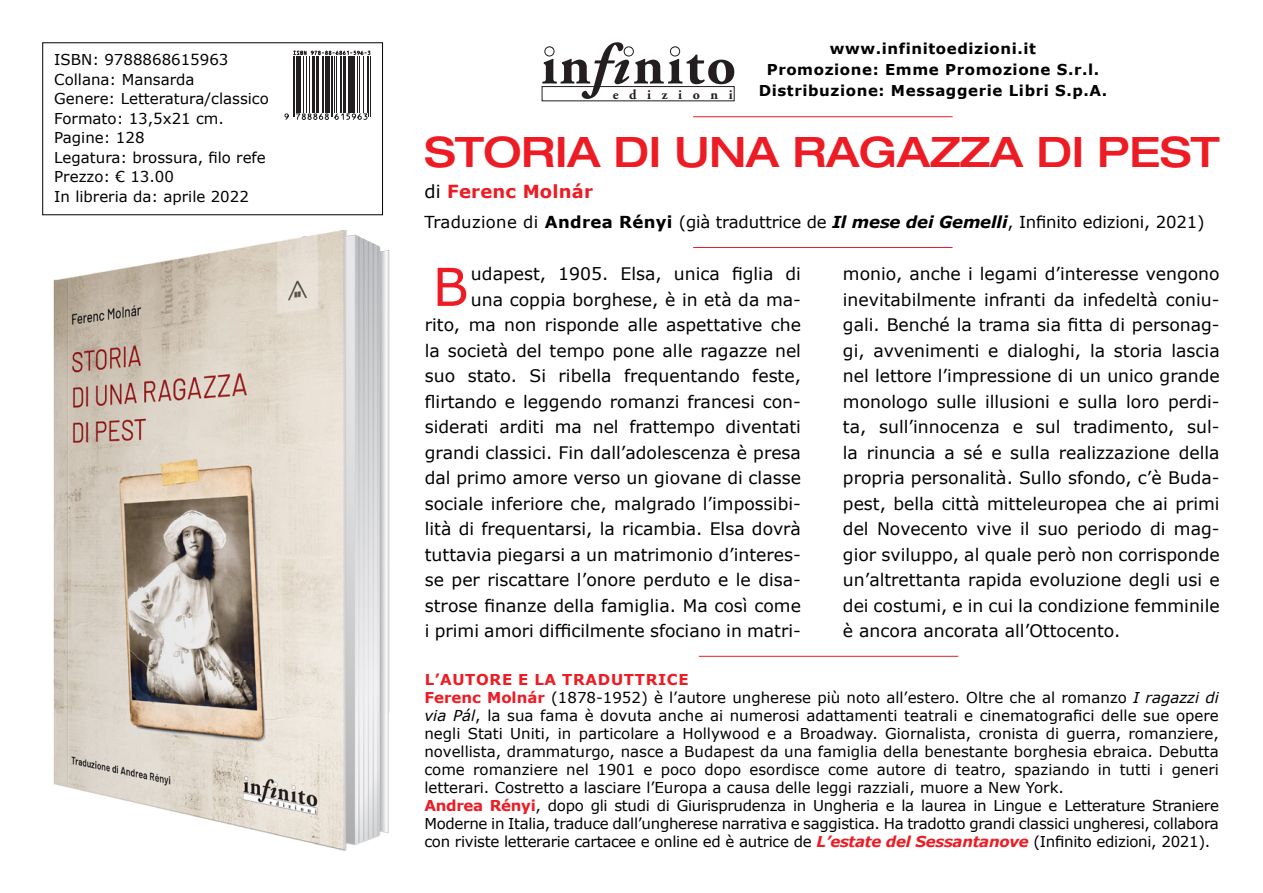
<style>
.page{position:relative;width:1263px;height:893px;background:#fff}
.page>*{position:absolute;margin:0;border:0;box-sizing:border-box;transform-origin:0 0}
.t1{font:700 57.6px "Adobe Garamond Pro";letter-spacing:.04em;color:#231f20}
.t2{font:52.35px "Verdana";color:#ed1c24}
.t3{font:500 expanded 42px "Helvetica Neue LT Std";letter-spacing:-.01em;color:#ed1c24}
.t4{font:700 18px "Verdana";letter-spacing:.01em;color:#ed1c24}
.t5{font:17.25px/25.5px "Verdana";color:#000;text-align:right}
.t6{font:16.5px "Verdana";letter-spacing:-.01em;color:#000}
.t7{font:15px/18px "Verdana";color:#000}
.t8{font:700 15px/21px "Verdana";letter-spacing:.04em;color:#000;text-align:center}
.t9{font:700 13.95px "Adobe Garamond Pro";letter-spacing:.765em;color:#231f20}
.s1{font-style:italic}
.s2{font-weight:400;color:#000}
.s3{font-weight:700}
.s4{font-weight:700;font-style:italic}
.s5{font-weight:700;color:#ed1c24}
.s6{font-weight:700;font-style:italic;color:#ed1c24}
</style>
<div class="page">
<div style="left:542px;top:86px;width:192px;height:15px;border:1px solid #231f20"></div>
<div style="left:624px;top:47px;width:10px;height:9px;border:1px solid #231f20;border-radius:50%"></div>
<div style="left:670px;top:47px;width:10px;height:9px;border:1px solid #231f20;border-radius:50%"></div>
<div style="left:545px;top:47px;width:9px;height:9px;border:1px solid #231f20;border-radius:50%"></div>
<hr style="left:293px;top:56px;width:1px;height:61px;background:#231f20">
<hr style="left:294px;top:56px;width:1px;height:61px;background:#231f20">
<hr style="left:296px;top:56px;width:3px;height:57px;background:#231f20">
<hr style="left:299px;top:56px;width:2px;height:57px;background:#231f20">
<hr style="left:304px;top:56px;width:1px;height:57px;background:#231f20">
<hr style="left:306px;top:56px;width:1px;height:57px;background:#231f20">
<hr style="left:309px;top:56px;width:1px;height:57px;background:#231f20">
<hr style="left:312px;top:56px;width:1px;height:57px;background:#231f20">
<hr style="left:313px;top:56px;width:2px;height:57px;background:#231f20">
<hr style="left:316px;top:56px;width:2px;height:57px;background:#231f20">
<hr style="left:322px;top:56px;width:1px;height:57px;background:#231f20">
<hr style="left:323px;top:56px;width:1px;height:57px;background:#231f20">
<hr style="left:325px;top:56px;width:2px;height:57px;background:#231f20">
<hr style="left:327px;top:56px;width:3px;height:57px;background:#231f20">
<hr style="left:331px;top:56px;width:1px;height:61px;background:#231f20">
<hr style="left:332px;top:56px;width:1px;height:61px;background:#231f20">
<hr style="left:334px;top:56px;width:1px;height:57px;background:#231f20">
<hr style="left:336px;top:56px;width:1px;height:57px;background:#231f20">
<hr style="left:340px;top:56px;width:1px;height:57px;background:#231f20">
<hr style="left:343px;top:56px;width:2px;height:57px;background:#231f20">
<hr style="left:345px;top:56px;width:1px;height:57px;background:#231f20">
<hr style="left:348px;top:56px;width:2px;height:57px;background:#231f20">
<hr style="left:351px;top:56px;width:3px;height:57px;background:#231f20">
<hr style="left:354px;top:56px;width:1px;height:57px;background:#231f20">
<hr style="left:357px;top:56px;width:1px;height:57px;background:#231f20">
<hr style="left:359px;top:56px;width:1px;height:57px;background:#231f20">
<hr style="left:363px;top:56px;width:1px;height:57px;background:#231f20">
<hr style="left:367px;top:56px;width:1px;height:57px;background:#231f20">
<hr style="left:368px;top:56px;width:1px;height:61px;background:#231f20">
<hr style="left:370px;top:56px;width:1px;height:61px;background:#231f20">
<svg style="left:284px;top:113px;width:84px;height:7px"></svg>
<svg style="left:293px;top:51px;width:77px;height:15px"></svg>
<hr style="left:699px;top:656px;width:259px;height:1px;background:#ed1c24">
<hr style="left:693px;top:247px;width:259px;height:1px;background:#ed1c24">
<hr style="left:693px;top:116px;width:259px;height:1px;background:#ed1c24">
<img style="left:53px;top:230px;width:337px;height:621px">
<p class="t7" style="left:54px;top:50px;width:216px;line-height:19.5px">ISBN: 9788868615963<br>Collana: Mansarda<br>Genere: Letteratura/classico<br>Formato: 13,5x21 cm.<br>Pagine: 128<br>Legatura: brossura, filo refe<br>Prezzo: € 13.00<br>In libreria da: aprile 2022</p>
<h1 class="t1" style="left:541px;top:32px;width:197px">in<span class="s1">fi</span>nito</h1>
<p class="t8" style="left:759px;top:38px;width:350px">www.infinitoedizioni.it<br>Promozione: Emme Promozione S.r.l.<br>Distribuzione: Messaggerie Libri S.p.A.</p>
<p class="t9" style="left:613px;top:86px;width:122px">edizioni</p>
<h3 class="t3" style="left:424px;top:126px;width:797px">STORIA DI UNA RAGAZZA DI PEST</h3>
<p class="t4" style="left:424px;top:179px;width:170px"><span class="s2">di</span> Ferenc Molnár</p>
<p class="t6" style="left:424px;top:211px;width:781px">Traduzione di <span class="s3">Andrea Rényi</span> (già traduttrice de <span class="s4">Il mese dei Gemelli</span>, Infinito edizioni, 2021)</p>
<p class="t5" style="left:425px;top:261px;width:378px">udapest, 1905. Elsa, unica figlia di<br>una coppia borghese, è in età da ma-<br>rito, ma non risponde alle aspettative che la società del tempo pone alle ragazze nel suo stato. Si ribella frequentando feste, flirtando e leggendo romanzi francesi con&shy;siderati arditi ma nel frattempo diventati grandi classici. Fin dall’adolescenza è presa dal primo amore verso un giovane di classe sociale inferiore che, malgrado l’impossibi&shy;lità di frequentarsi, la ricambia. Elsa dovrà tuttavia piegarsi a un matrimonio d’interes&shy;se per riscattare l’onore perduto e le disa&shy;strose finanze della famiglia. Ma così come i primi amori difficilmente sfociano in matri-</p>
<p class="t5" style="left:843px;top:261px;width:378px;text-align:justify">monio, anche i legami d’interesse vengono inevitabilmente infranti da infedeltà coniu&shy;gali. Benché la trama sia fitta di personag&shy;gi, avvenimenti e dialoghi, la storia lascia nel lettore l’impressione di un unico grande monologo sulle illusioni e sulla loro perdi&shy;ta, sull’innocenza e sul tradimento, sul&shy;la rinuncia a sé e sulla realizzazione della propria personalità. Sullo sfondo, c’è Buda&shy;pest, bella città mitteleuropea che ai primi del Novecento vive il suo periodo di mag&shy;gior sviluppo, al quale però non corrisponde un’altrettanta rapida evoluzione degli usi e dei costumi, e in cui la condizione femminile è ancora ancorata all’Ottocento.</p>
<h2 class="t2" style="left:432px;top:251px;width:37px">B</h2>
<p class="t7" style="left:424px;top:670px;width:796px"><span class="s5">L’AUTORE E LA TRADUTTRICE<br>Ferenc Molnár</span> (1878-1952) è l’autore ungherese più noto all’estero. Oltre che al romanzo <span class="s1">I ragazzi di via Pál</span>, la sua fama è dovuta anche ai numerosi adattamenti teatrali e cinematografici delle sue opere negli Stati Uniti, in particolare a Hollywood e a Broadway. Giornalista, cronista di guerra, romanziere, novellista, drammaturgo, nasce a Budapest da una famiglia della benestante borghesia ebraica. Debutta come romanziere nel 1901 e poco dopo esordisce come autore di teatro, spaziando in tutti i generi letterari. Costretto a lasciare l’Europa a causa delle leggi razziali, muore a New York.<br><span class="s5">Andrea Rényi</span>, dopo gli studi di Giurisprudenza in Ungheria e la laurea in Lingue e Letterature Straniere Moderne in Italia, traduce dall’ungherese narrativa e saggistica. Ha tradotto grandi classici ungheresi, collabora con riviste letterarie cartacee e online ed è autrice de <span class="s6">L’estate del Sessantanove</span> (Infinito edizioni, 2021).</p>
</div>
